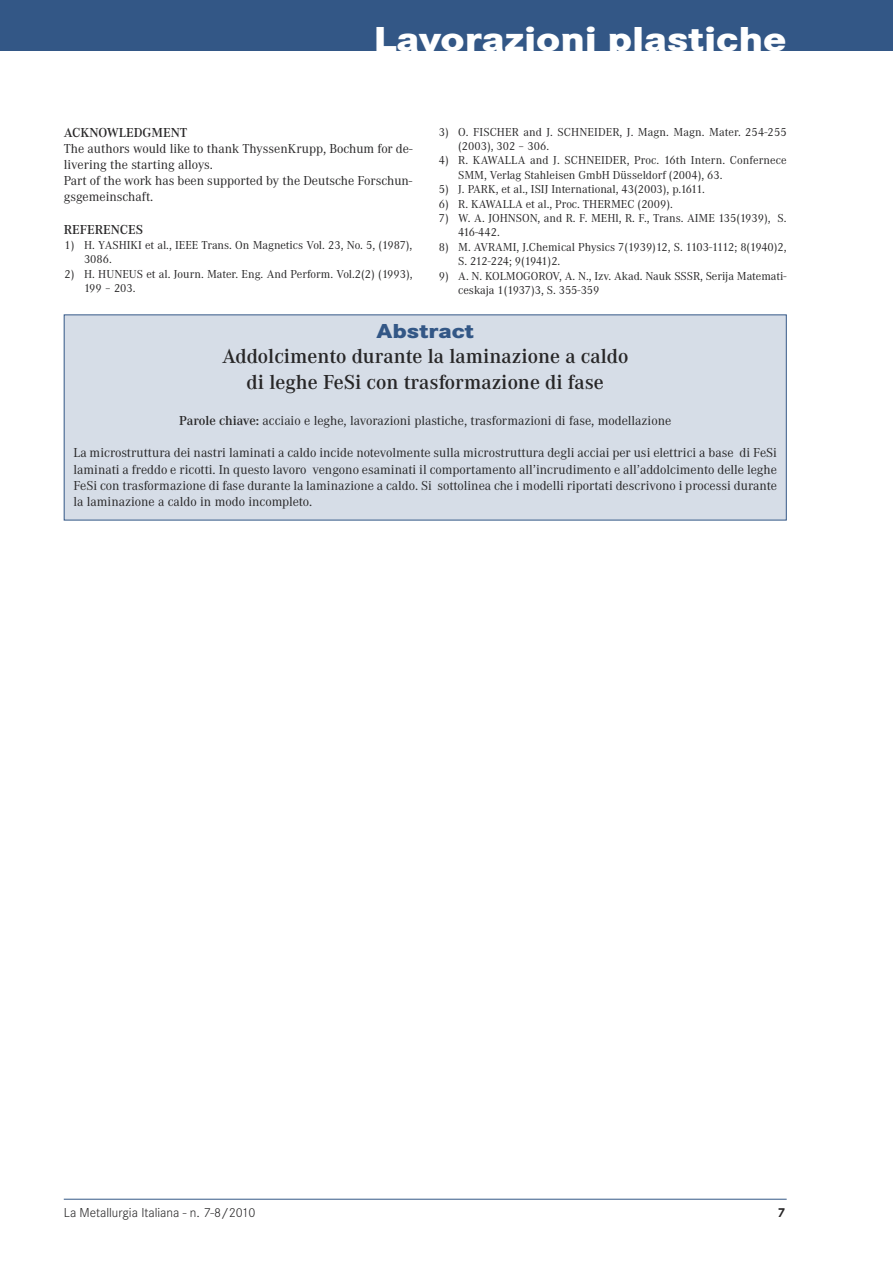
<style>
.page{position:relative;width:893px;height:1263px;background:#fff}
.page>*{position:absolute;margin:0;border:0;box-sizing:border-box;transform-origin:0 0}
.t1{font:800 36px "Corporate S";color:#fff;scale:1.14 1}
.t2{font:600 21px/25.2px "Corporate A";color:#272627;text-align:center}
.t3{font:800 21px "Corporate S";color:#335786;scale:1.14 1}
.t4{font:13.5px/16.2px "Corporate A";color:#272627}
.t5{font:300 13.5px "Corporate S";color:#272627}
.t6{font:600 13.5px "Corporate A";color:#272627}
.t7{font:700 13.5px "Corporate S";color:#272627}
.t8{font:12px/14.4px "Corporate A";color:#272627}
.s1{font-weight:600}
</style>
<div class="page">
<div style="left:0;top:0;width:893px;height:51px;background:#335786"></div>
<hr style="left:64px;top:1199px;width:723px;height:1px;background:#335786">
<div style="left:65px;top:315px;width:721px;height:205px;background:#d6dde7"></div>
<h1 class="t1" style="left:374px;top:18px;width:364px">Lavorazioni plastiche</h1>
<p class="t6" style="left:64px;top:124px;width:125px">ACKNOWLEDGMENT</p>
<p class="t4" style="left:64px;top:140px;width:350px">The authors would like to thank ThyssenKrupp, Bochum for de&shy;livering the starting alloys.<br>Part of the work has been supported by the Deutsche Forschun&shy;gsgemeinschaft.</p>
<p class="t6" style="left:64px;top:221px;width:81px">REFERENCES</p>
<p class="t8" style="left:84px;top:238px;width:330px;text-indent:-20px">1) H. YASHIKI et al., IEEE Trans. On Magnetics Vol. 23, No. 5, (1987),<br>3086.</p>
<p class="t8" style="left:84px;top:266px;width:330px;text-indent:-20px">2) H. HUNEUS et al. Journ. Mater. Eng. And Perform. Vol.2(2) (1993),<br>199 – 203.</p>
<p class="t8" style="left:458px;top:124px;width:330px;text-indent:-20px">3) O. FISCHER and J. SCHNEIDER, J. Magn. Magn. Mater. 254-255 (2003), 302 – 306.</p>
<p class="t8" style="left:458px;top:153px;width:330px;text-indent:-20px">4) R. KAWALLA and J. SCHNEIDER, Proc. 16th Intern. Confernece<br>SMM, Verlag Stahleisen GmbH Düsseldorf (2004), 63.</p>
<p class="t8" style="left:439px;top:182px;width:268px">5) J. PARK, et al., ISIJ International, 43(2003), p.1611.</p>
<p class="t8" style="left:439px;top:196px;width:236px">6) R. KAWALLA et al., Proc. THERMEC (2009).</p>
<p class="t8" style="left:458px;top:211px;width:330px;text-indent:-20px">7) W. A. JOHNSON, and R. F. MEHl, R. F., Trans. AIME 135(1939), S.<br>416-442.</p>
<p class="t8" style="left:458px;top:239px;width:330px;text-indent:-20px">8) M. AVRAMI, J.Chemical Physics 7(1939)12, S. 1103-1112; 8(1940)2,<br>S. 212-224; 9(1941)2.</p>
<p class="t8" style="left:458px;top:268px;width:330px;text-indent:-20px">9) A. N. KOLMOGOROV, A. N., Izv. Akad. Nauk SSSR, Serija Matemati&shy;ceskaja 1(1937)3, S. 355-359</p>
<h2 class="t3" style="left:376px;top:319px;width:87px">Abstract</h2>
<h2 class="t2" style="left:222px;top:344px;width:408px">Addolcimento durante la laminazione a caldo di leghe FeSi con trasformazione di fase</h2>
<p class="t4" style="left:179px;top:412px;width:493px"><span class="s1">Parole chiave:</span> acciaio e leghe, lavorazioni plastiche, trasformazioni di fase, modellazione</p>
<p class="t4" style="left:74px;top:445px;width:705px;text-align:justify">La microstruttura dei nastri laminati a caldo incide notevolmente sulla microstruttura degli acciai per usi elettrici a base di FeSi laminati a freddo e ricotti. In questo lavoro vengono esaminati il comportamento all’incrudimento e all’addolcimento delle leghe FeSi con trasformazione di fase durante la laminazione a caldo. Si sottolinea che i modelli riportati descrivono i processi durante la laminazione a caldo in modo incompleto.</p>
<p class="t5" style="left:64px;top:1204px;width:193px">La Metallurgia Italiana - n. 7-8/2010</p>
<p class="t7" style="left:778px;top:1204px;width:9px">7</p>
</div>
